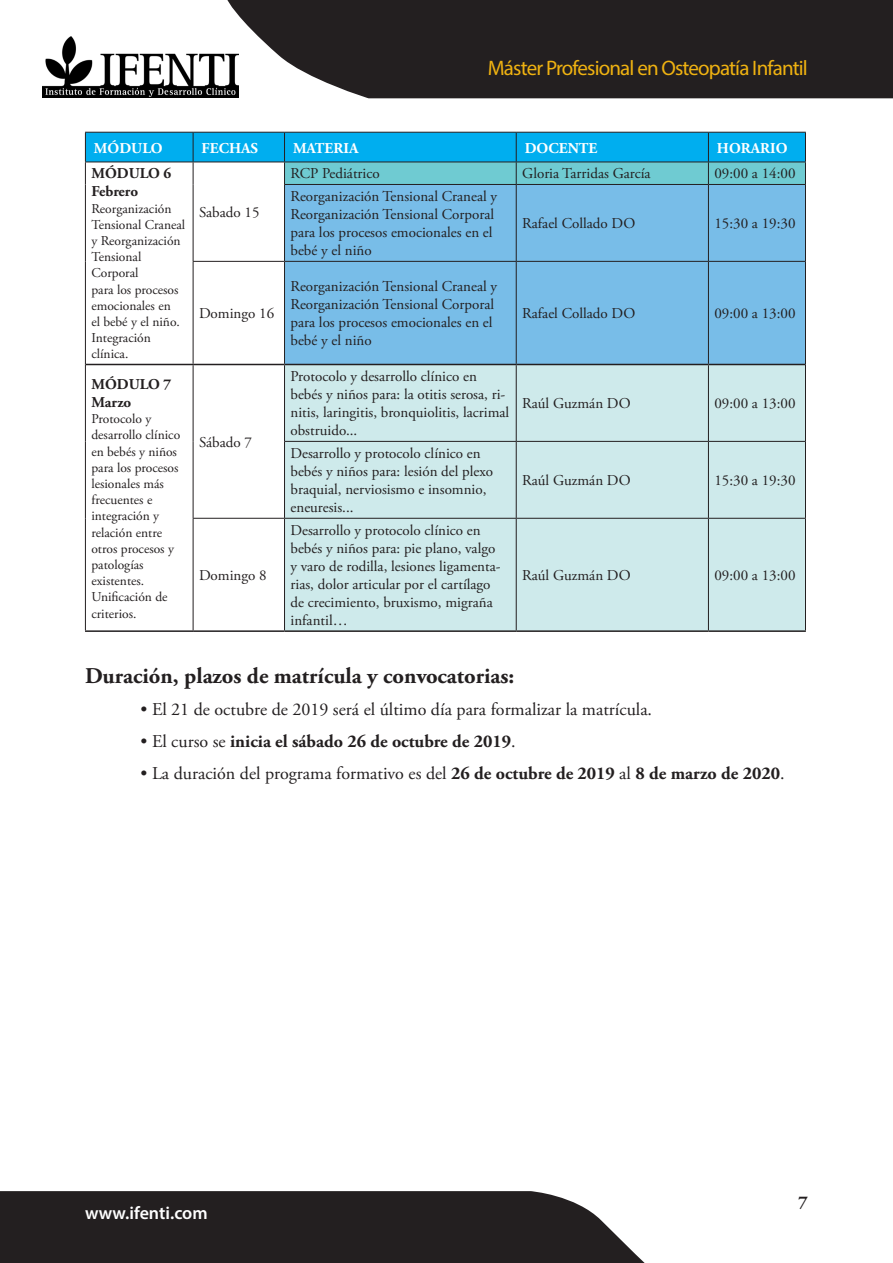
<style>
.page{position:relative;width:893px;height:1263px;background:#fff}
.page>*{position:absolute;margin:0;border:0;box-sizing:border-box;transform-origin:0 0}
.Titulo{font:700 22.5px "Adobe Garamond Pro";color:#231f20}
.t1{font:21px "Myriad Pro";letter-spacing:-.04em;color:#efb211}
.Titulo-2{font:18px "Adobe Garamond Pro";color:#231f20}
.Titulo-3{font:700 18px "Adobe Garamond Pro";color:#231f20}
.t2{font:700 18px "Myriad Pro";color:#fff}
.t3{font:600 18px "Myriad Pro";color:#fff}
.t4{font:15px/18px "Adobe Garamond Pro";color:#231f20}
.t5{font:700 15px "Adobe Garamond Pro";color:#fff}
.t6{font:700 15px "Adobe Garamond Pro";color:#231f20}
.t7{font:13.5px/16.2px "Adobe Garamond Pro";color:#231f20}
.s1{font-weight:400}
.s2{font-weight:700}
</style>
<div class="page">
<img style="left:43px;top:36px;width:184px;height:62px">
<svg style="left:227px;top:0;width:666px;height:98px;background:#332f30"></svg>
<svg style="left:0;top:1191px;width:645px;height:72px;background:#312d2e"></svg>
<div style="left:285px;top:185px;width:520px;height:179px;background:#78bde8"></div>
<div style="left:285px;top:365px;width:520px;height:265px;background:#ceeaeb"></div>
<hr style="left:85px;top:184px;width:1px;height:77px;background:#231f20">
<hr style="left:85px;top:261px;width:1px;height:103px;background:#231f20">
<hr style="left:193px;top:184px;width:1px;height:77px;background:#231f20">
<svg style="left:85px;top:132px;width:721px;height:52px;background:#3fbadf"></svg>
<hr style="left:284px;top:184px;width:232px;height:1px;background:#231f20">
<hr style="left:284px;top:185px;width:1px;height:76px;background:#231f20">
<hr style="left:516px;top:184px;width:192px;height:1px;background:#231f20">
<hr style="left:516px;top:185px;width:1px;height:76px;background:#231f20">
<hr style="left:708px;top:184px;width:98px;height:1px;background:#231f20">
<hr style="left:708px;top:185px;width:1px;height:76px;background:#231f20">
<hr style="left:805px;top:185px;width:1px;height:76px;background:#231f20">
<hr style="left:193px;top:261px;width:92px;height:1px;background:#231f20">
<hr style="left:193px;top:262px;width:1px;height:102px;background:#231f20">
<hr style="left:285px;top:261px;width:231px;height:1px;background:#231f20">
<hr style="left:284px;top:262px;width:1px;height:102px;background:#231f20">
<hr style="left:516px;top:261px;width:192px;height:1px;background:#231f20">
<hr style="left:516px;top:262px;width:1px;height:102px;background:#231f20">
<hr style="left:708px;top:261px;width:98px;height:1px;background:#231f20">
<hr style="left:708px;top:262px;width:1px;height:102px;background:#231f20">
<hr style="left:805px;top:262px;width:1px;height:102px;background:#231f20">
<hr style="left:85px;top:364px;width:1px;height:77px;background:#231f20">
<hr style="left:85px;top:441px;width:1px;height:77px;background:#231f20">
<hr style="left:85px;top:518px;width:1px;height:112px;background:#231f20">
<hr style="left:193px;top:365px;width:1px;height:76px;background:#231f20">
<hr style="left:193px;top:441px;width:1px;height:77px;background:#231f20">
<hr style="left:284px;top:365px;width:1px;height:76px;background:#231f20">
<hr style="left:516px;top:365px;width:1px;height:76px;background:#231f20">
<hr style="left:708px;top:365px;width:1px;height:76px;background:#231f20">
<hr style="left:805px;top:364px;width:1px;height:77px;background:#231f20">
<hr style="left:284px;top:441px;width:232px;height:1px;background:#231f20">
<hr style="left:284px;top:442px;width:1px;height:76px;background:#231f20">
<hr style="left:516px;top:441px;width:192px;height:1px;background:#231f20">
<hr style="left:516px;top:442px;width:1px;height:76px;background:#231f20">
<hr style="left:708px;top:441px;width:98px;height:1px;background:#231f20">
<hr style="left:708px;top:442px;width:1px;height:76px;background:#231f20">
<hr style="left:805px;top:442px;width:1px;height:76px;background:#231f20">
<hr style="left:193px;top:518px;width:92px;height:1px;background:#231f20">
<hr style="left:193px;top:519px;width:1px;height:111px;background:#231f20">
<hr style="left:285px;top:518px;width:231px;height:1px;background:#231f20">
<hr style="left:284px;top:519px;width:1px;height:111px;background:#231f20">
<hr style="left:516px;top:518px;width:192px;height:1px;background:#231f20">
<hr style="left:516px;top:519px;width:1px;height:111px;background:#231f20">
<hr style="left:708px;top:518px;width:98px;height:1px;background:#231f20">
<hr style="left:708px;top:519px;width:1px;height:111px;background:#231f20">
<hr style="left:805px;top:519px;width:1px;height:111px;background:#231f20">
<hr style="left:285px;top:630px;width:231px;height:2px;background:#231f20">
<hr style="left:516px;top:630px;width:192px;height:2px;background:#231f20">
<hr style="left:708px;top:630px;width:98px;height:2px;background:#231f20">
<hr style="left:86px;top:364px;width:107px;height:1px;background:#231f20">
<hr style="left:193px;top:364px;width:92px;height:1px;background:#231f20">
<hr style="left:285px;top:364px;width:231px;height:1px;background:#231f20">
<hr style="left:516px;top:364px;width:192px;height:1px;background:#231f20">
<hr style="left:708px;top:364px;width:97px;height:1px;background:#231f20">
<hr style="left:85px;top:630px;width:108px;height:2px;background:#231f20">
<hr style="left:193px;top:630px;width:92px;height:2px;background:#231f20">
<h2 class="t1" style="left:488px;top:55px;width:322px">Máster Profesional en Osteopatía Infantil</h2>
<p class="t5" style="left:94px;top:139px;width:70px">MÓDULO</p>
<p class="t5" style="left:202px;top:139px;width:58px">FECHAS</p>
<p class="t5" style="left:293px;top:139px;width:67px">MATERIA</p>
<p class="t5" style="left:525px;top:139px;width:74px">DOCENTE</p>
<p class="t5" style="left:717px;top:139px;width:72px">HORARIO</p>
<p class="t6" style="left:91px;top:165px;width:81px">MÓDULO 6</p>
<p class="t6" style="left:91px;top:183px;width:48px">Febrero</p>
<p class="t7" style="left:91px;top:201px;width:82px">Reorganización</p>
<p class="t7" style="left:91px;top:217px;width:95px">Tensional Craneal</p>
<p class="t7" style="left:91px;top:233px;width:91px">y Reorganización</p>
<p class="t7" style="left:91px;top:249px;width:51px">Tensional<br>Corporal</p>
<p class="t7" style="left:91px;top:282px;width:89px">para los procesos</p>
<p class="t7" style="left:91px;top:298px;width:81px">emocionales en</p>
<p class="t7" style="left:91px;top:314px;width:90px">el bebé y el niño.</p>
<p class="t7" style="left:91px;top:330px;width:61px">Integración clínica.</p>
<p class="t4" style="left:291px;top:165px;width:91px">RCP Pediátrico</p>
<p class="t4" style="left:522px;top:165px;width:130px">Gloria Tarridas García</p>
<p class="t4" style="left:714px;top:165px;width:83px">09:00 a 14:00</p>
<p class="t4" style="left:291px;top:188px;width:208px">Reorganización Tensional Craneal y<br>Reorganización Tensional Corporal para los procesos emocionales en el bebé y el niño</p>
<p class="t4" style="left:199px;top:204px;width:62px">Sabado 15</p>
<p class="t4" style="left:522px;top:215px;width:115px">Rafael Collado DO</p>
<p class="t4" style="left:714px;top:215px;width:83px">15:30 a 19:30</p>
<p class="t4" style="left:291px;top:278px;width:208px">Reorganización Tensional Craneal y<br>Reorganización Tensional Corporal para los procesos emocionales en el bebé y el niño</p>
<p class="t4" style="left:522px;top:305px;width:115px">Rafael Collado DO</p>
<p class="t4" style="left:714px;top:305px;width:83px">09:00 a 13:00</p>
<p class="t4" style="left:199px;top:305px;width:77px">Domingo 16</p>
<p class="t6" style="left:91px;top:375px;width:81px">MÓDULO 7</p>
<p class="t6" style="left:91px;top:393px;width:41px">Marzo</p>
<p class="t7" style="left:91px;top:411px;width:90px">Protocolo y desarrollo clínico en bebés y niños para los procesos lesionales más frecuentes e integración y</p>
<p class="t7" style="left:91px;top:525px;width:84px">relación entre otros procesos y patologías</p>
<p class="t7" style="left:91px;top:573px;width:54px">existentes.</p>
<p class="t7" style="left:91px;top:589px;width:78px">Unificación de</p>
<p class="t7" style="left:91px;top:606px;width:47px">criterios.</p>
<p class="t4" style="left:199px;top:434px;width:54px">Sábado 7</p>
<p class="t4" style="left:199px;top:567px;width:69px">Domingo 8</p>
<p class="t4" style="left:291px;top:368px;width:220px">Protocolo y desarrollo clínico en bebés y niños para: la otitis serosa, ri&shy;nitis, laringitis, bronquiolitis, lacrimal obstruido...</p>
<p class="t4" style="left:291px;top:445px;width:204px">Desarrollo y protocolo clínico en bebés y niños para: lesión del plexo braquial, nerviosismo e insomnio, eneuresis...</p>
<p class="t4" style="left:291px;top:522px;width:212px">Desarrollo y protocolo clínico en bebés y niños para: pie plano, valgo y varo de rodilla, lesiones ligamenta&shy;rias, dolor articular por el cartílago de crecimiento, bruxismo, migraña infantil…</p>
<p class="t4" style="left:522px;top:395px;width:110px">Raúl Guzmán DO</p>
<p class="t4" style="left:714px;top:395px;width:83px">09:00 a 13:00</p>
<p class="t4" style="left:522px;top:472px;width:110px">Raúl Guzmán DO</p>
<p class="t4" style="left:714px;top:472px;width:83px">15:30 a 19:30</p>
<p class="t4" style="left:522px;top:567px;width:110px">Raúl Guzmán DO</p>
<p class="t4" style="left:714px;top:567px;width:83px">09:00 a 13:00</p>
<p class="Titulo" style="left:85px;top:663px;width:431px">Duración, plazos de matrícula y convocatorias:</p>
<p class="Titulo-2" style="left:141px;top:698px;width:513px">• El 21 de octubre de 2019 será el último día para formalizar la matrícula.</p>
<p class="Titulo-3" style="left:141px;top:731px;width:377px"><span class="s1">• El curso se</span> inicia el sábado 26 de octubre de 2019<span class="s1">.</span></p>
<p class="Titulo-2" style="left:141px;top:762px;width:646px">• La duración del programa formativo es del <span class="s2">26 de octubre de 2019</span> al <span class="s2">8 de marzo de 2020</span>.</p>
<p class="t2" style="left:43px;top:1201px;width:128px">www.ifenti.com</p>
<p class="t3" style="left:85px;top:1201px;width:124px">www.ifenti.com</p>
<p class="Titulo-3" style="left:799px;top:1192px;width:11px">7</p>
</div>
